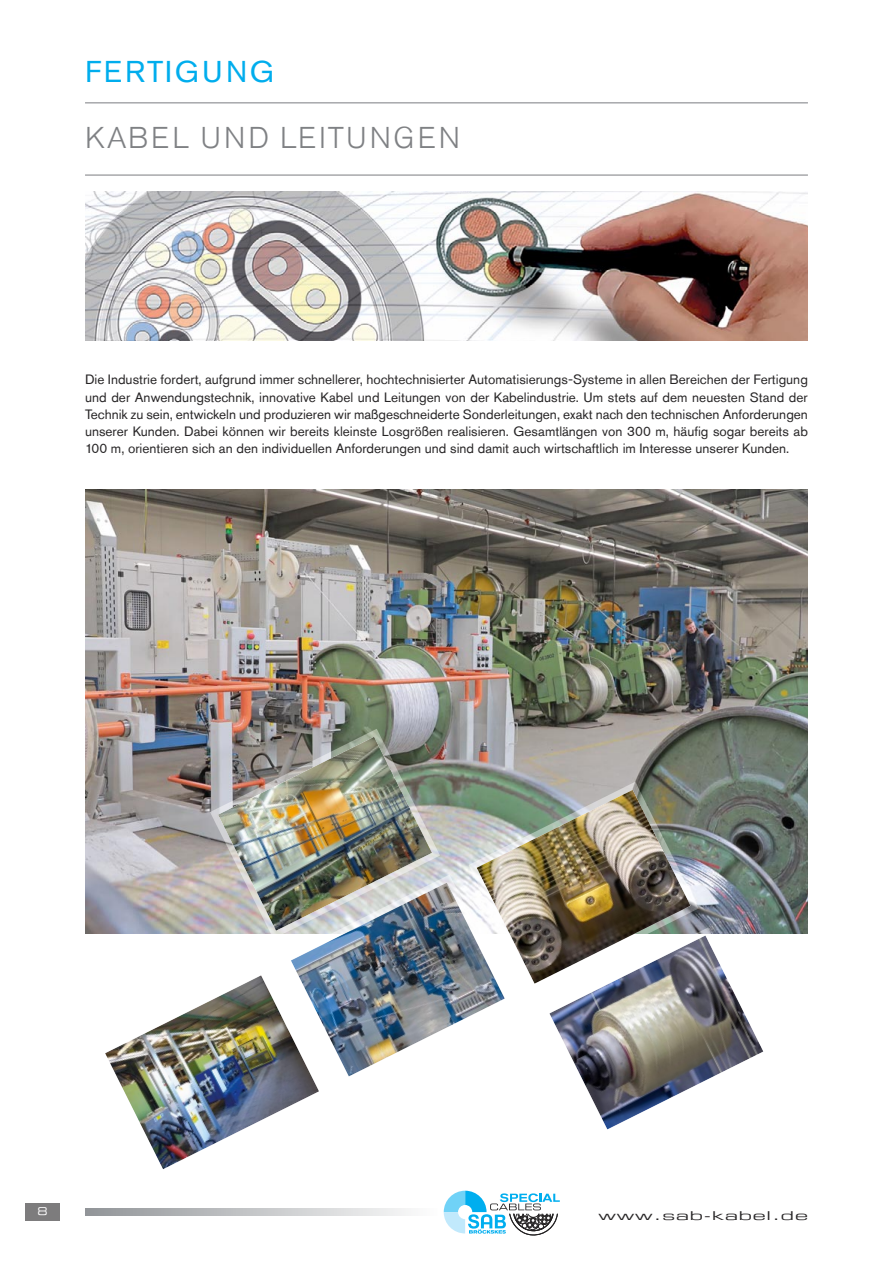
<style>
.page{position:relative;width:893px;height:1263px;background:#fff}
.page>*{position:absolute;margin:0;border:0;box-sizing:border-box;transform-origin:0 0}
.t1{font:300 30px "Akzidenz Grotesk Std";letter-spacing:.1em;color:#7f8184}
.t2{font:30px "Akzidenz Grotesk Std";letter-spacing:.085em;color:#00aded}
.t3{font:13.5px/17.2px "Akzidenz Grotesk Std";color:#272526;text-align:justify}
.t4{font:12px "Eurostile Extended Two";letter-spacing:.05em;color:#272526;scale:1.4 1}
.t5{font:10.5px "Eurostile Extended Two";color:#fff}
</style>
<div class="page">
<div style="left:26px;top:1203px;width:34px;height:17px;background:#7d7c7d"></div>
<img style="left:85px;top:489px;width:723px;height:444px">
<img style="left:105px;top:737px;width:658px;height:432px">
<img style="left:206px;top:725px;width:238px;height:218px">
<img style="left:85px;top:191px;width:723px;height:149px">
<hr style="left:85px;top:174px;width:723px;height:2px;background:#a7a8ab">
<hr style="left:85px;top:102px;width:723px;height:2px;background:#a7a8ab">
<svg style="left:444px;top:1191px;width:116px;height:45px"></svg>
<svg style="left:85px;top:1209px;width:323px;height:6px;background:#c2c4c6"></svg>
<p class="t2" style="left:85px;top:54px;width:191px">FERTIGUNG</p>
<p class="t1" style="left:85px;top:120px;width:376px">KABEL UND LEITUNGEN</p>
<p class="t3" style="left:85px;top:371px;width:724px">Die Industrie fordert, aufgrund immer schnellerer, hochtechnisierter Automatisierungs-Systeme in allen Bereichen der Fertigung und der Anwendungstechnik, innovative Kabel und Leitungen von der Kabelindustrie. Um stets auf dem neuesten Stand der Technik zu sein, entwickeln und produzieren wir maßgeschneiderte Sonderleitungen, exakt nach den technischen Anforderungen unserer Kunden. Dabei können wir bereits kleinste Losgrößen realisieren. Gesamtlängen von 300 m, häufig sogar bereits ab 100 m, orientieren sich an den individuellen Anforderungen und sind damit auch wirtschaftlich im Interesse unserer Kunden.</p>
<p class="t5" style="left:37px;top:1204px;width:12px">8</p>
<p class="t4" style="left:598px;top:1207px;width:151px">www.sab-kabel.de</p>
</div>
